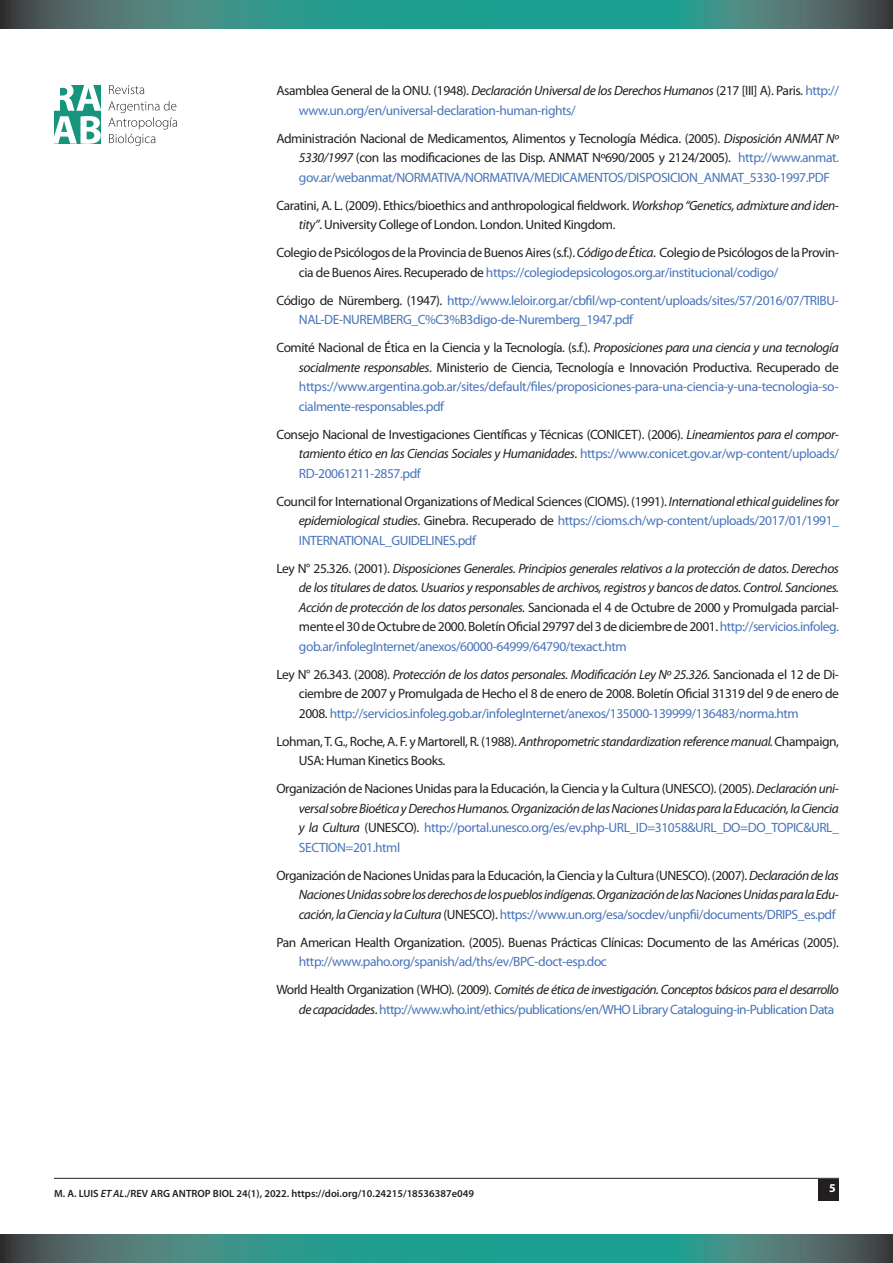
<style>
.page{position:relative;width:893px;height:1263px;background:#fff}
.page>*{position:absolute;margin:0;border:0;box-sizing:border-box;transform-origin:0 0}
.BIBLIOGRAFIA{font:13.5px/19.5px "Myriad Pro";letter-spacing:-.03em;color:#231f20}
.BIBLIOGRAFIA-2{font:italic 13.5px/19.5px "Myriad Pro";letter-spacing:-.03em;color:#231f20;text-align:justify}
.BIBLIOGRAFIA-3{font:13.5px/19.5px "Myriad Pro";letter-spacing:-.03em;color:#4774ba}
.t1{font:700 12px "Myriad Pro";color:#fff}
.t2{font:600 10.5px "Myriad Pro";color:#231f20}
.s1{color:#231f20}
.s2{font-style:italic;color:#231f20}
.s3{font-style:italic}
.s4{color:#4774ba}
.s5{font-style:normal}
.s6{font-style:normal;color:#4774ba}
</style>
<div class="page">
<div style="left:819px;top:1179px;width:20px;height:21px;background:#231f20"></div>
<hr style="left:54px;top:1178px;width:785px;height:1px;background:#231f20">
<svg style="left:0;top:0;width:893px;height:28px;background:#36887f"></svg>
<svg style="left:0;top:1234px;width:893px;height:29px;background:#36887f"></svg>
<svg style="left:108px;top:101px;width:69px;height:45px"></svg>
<svg style="left:109px;top:85px;width:35px;height:9px"></svg>
<svg style="left:54px;top:85px;width:47px;height:59px"></svg>
<p class="BIBLIOGRAFIA-3" style="left:299px;top:81px;width:542px;text-indent:-22px"><span class="s1">Asamblea General de la ONU. (1948).</span> <span class="s2">Declaración Universal de los Derechos Humanos</span> <span class="s1">(217 [III] A). Paris.</span> http:// www.un.org/en/universal-declaration-human-rights/</p>
<p class="BIBLIOGRAFIA" style="left:299px;top:128px;width:542px;text-align:justify;text-indent:-22px">Administración Nacional de Medicamentos, Alimentos y Tecnología Médica. (2005). <span class="s3">Disposición ANMAT Nº 5330/1997</span> (con las modificaciones de las Disp. ANMAT Nº690/2005 y 2124/2005). <span class="s4">http://www.anmat. gov.ar/webanmat/NORMATIVA/NORMATIVA/MEDICAMENTOS/DISPOSICION_ANMAT_5330-1997.PDF</span></p>
<p class="BIBLIOGRAFIA" style="left:299px;top:195px;width:542px;text-indent:-22px">Caratini, A. L. (2009). Ethics/bioethics and anthropological fieldwork. <span class="s3">Workshop “Genetics, admixture and iden&shy;tity”</span>. University College of London. London. United Kingdom.</p>
<p class="BIBLIOGRAFIA" style="left:299px;top:243px;width:542px;text-indent:-22px">Colegio de Psicólogos de la Provincia de Buenos Aires (s.f.). <span class="s3">Código de Ética</span>. Colegio de Psicólogos de la Provin&shy;cia de Buenos Aires. Recuperado de <span class="s4">https://colegiodepsicologos.org.ar/institucional/codigo/</span></p>
<p class="BIBLIOGRAFIA-3" style="left:299px;top:290px;width:542px;text-indent:-22px"><span class="s1">Código de Nüremberg. (1947).</span> http://www.leloir.org.ar/cbfil/wp-content/uploads/sites/57/2016/07/TRIBU-<br>NAL-DE-NUREMBERG_C%C3%B3digo-de-Nuremberg_1947.pdf</p>
<p class="BIBLIOGRAFIA-3" style="left:299px;top:338px;width:542px;text-align:justify;text-indent:-22px"><span class="s1">Comité Nacional de Ética en la Ciencia y la Tecnología. (s.f.).</span> <span class="s2">Proposiciones para una ciencia y una tecnología socialmente responsables</span><span class="s1">. Ministerio de Ciencia, Tecnología e Innovación Productiva. Recuperado de </span>https://www.argentina.gob.ar/sites/default/files/proposiciones-para-una-ciencia-y-una-tecnologia-so&shy;cialmente-responsables.pdf</p>
<p class="BIBLIOGRAFIA-2" style="left:299px;top:424px;width:542px;text-indent:-22px"><span class="s5">Consejo Nacional de Investigaciones Científicas y Técnicas (CONICET). (2006).</span> Lineamientos para el compor&shy;tamiento ético en las Ciencias Sociales y Humanidades<span class="s5">.</span> <span class="s6">https://www.conicet.gov.ar/wp-content/uploads/ RD-20061211-2857.pdf</span></p>
<p class="BIBLIOGRAFIA" style="left:299px;top:491px;width:542px;text-align:justify;text-indent:-22px">Council for International Organizations of Medical Sciences (CIOMS). (1991). <span class="s3">International ethical guidelines for epidemiological studies</span>. Ginebra. Recuperado de <span class="s4">https://cioms.ch/wp-content/uploads/2017/01/1991_ INTERNATIONAL_GUIDELINES.pdf</span></p>
<p class="BIBLIOGRAFIA-2" style="left:299px;top:558px;width:542px;text-indent:-22px"><span class="s5">Ley N° 25.326. (2001).</span> Disposiciones Generales. Principios generales relativos a la protección de datos. Derechos de los titulares de datos. Usuarios y responsables de archivos, registros y bancos de datos. Control. Sanciones.<br>Acción de protección de los datos personales. <span class="s5">Sancionada el 4 de Octubre de 2000 y Promulgada parcial&shy;mente el 30 de Octubre de 2000. Boletín Oficial 29797 del 3 de diciembre de 2001.</span> <span class="s6">http://servicios.infoleg. gob.ar/infolegInternet/anexos/60000-64999/64790/texact.htm</span></p>
<p class="BIBLIOGRAFIA" style="left:299px;top:664px;width:542px;text-align:justify;text-indent:-22px">Ley N° 26.343. (2008). <span class="s3">Protección de los datos personales. Modificación Ley Nº 25.326</span>. Sancionada el 12 de Di&shy;ciembre de 2007 y Promulgada de Hecho el 8 de enero de 2008. Boletín Oficial 31319 del 9 de enero de 2008. <span class="s4">http://servicios.infoleg.gob.ar/infolegInternet/anexos/135000-139999/136483/norma.htm</span></p>
<p class="BIBLIOGRAFIA" style="left:299px;top:731px;width:542px;text-indent:-22px">Lohman, T. G., Roche, A. F. y Martorell, R. (1988). <span class="s3">Anthropometric standardization reference manual.</span> Champaign,<br>USA: Human Kinetics Books.</p>
<p class="BIBLIOGRAFIA-2" style="left:299px;top:779px;width:542px;text-indent:-22px"><span class="s5">Organización de Naciones Unidas para la Educación, la Ciencia y la Cultura (UNESCO). (2005).</span> Declaración uni&shy;versal sobre Bioética y Derechos Humanos. Organización de las Naciones Unidas para la Educación, la Ciencia y la Cultura <span class="s5">(UNESCO).</span> <span class="s6">http://portal.unesco.org/es/ev.php-URL_ID=31058&amp;URL_DO=DO_TOPIC&amp;URL_ SECTION=201.html</span></p>
<p class="BIBLIOGRAFIA-2" style="left:299px;top:865px;width:542px;text-indent:-22px"><span class="s5">Organización de Naciones Unidas para la Educación, la Ciencia y la Cultura (UNESCO). (2007).</span> Declaración de las Naciones Unidas sobre los derechos de los pueblos indígenas. Organización de las Naciones Unidas para la Edu&shy;cación, la Ciencia y la Cultura <span class="s5">(UNESCO).</span> <span class="s6">https://www.un.org/esa/socdev/unpfii/documents/DRIPS_es.pdf</span></p>
<p class="BIBLIOGRAFIA" style="left:299px;top:932px;width:541px;text-indent:-22px">Pan American Health Organization. (2005). Buenas Prácticas Clínicas: Documento de las Américas (2005). <span class="s4">http://www.paho.org/spanish/ad/ths/ev/BPC-doct-esp.doc</span></p>
<p class="BIBLIOGRAFIA-3" style="left:299px;top:980px;width:542px;text-indent:-22px"><span class="s1">World Health Organization (WHO). (2009).</span> <span class="s2">Comités de ética de investigación. Conceptos básicos para el desarrollo de capacidades</span><span class="s1">.</span> http://www.who.int/ethics/publications/en/WHO Library Cataloguing-in-Publication Data</p>
<p class="t2" style="left:54px;top:1187px;width:421px">M. A. LUIS <span class="s3">ET AL</span>./REV ARG ANTROP BIOL 24(1), 2022. https://doi.org/10.24215/18536387e049</p>
<p class="t1" style="left:829px;top:1180px;width:8px">5</p>
</div>
